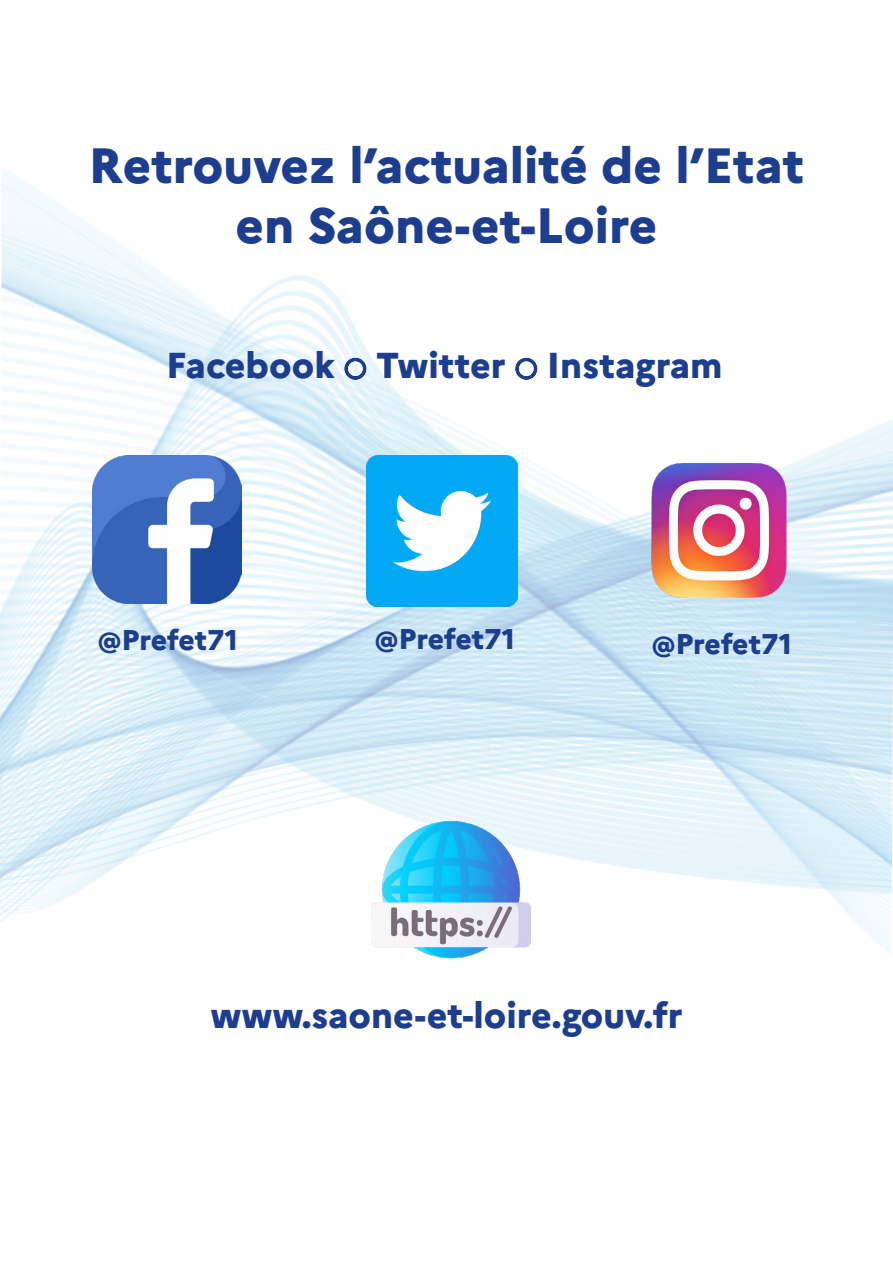
<style>
.page{position:relative;width:893px;height:1263px;background:#fff}
.page>*{position:absolute;margin:0;border:0;box-sizing:border-box;transform-origin:0 0}
.t1{font:800 49.5px/59.4px "Marianne";color:#1d3d8f;text-align:center}
.t2{font:800 36px "Marianne";color:#1d3d8f}
.t3{font:800 28.5px "Marianne";color:#1d3d8f}
</style>
<div class="page">
<img style="left:0;top:168px;width:893px;height:786px">
<img style="left:366px;top:455px;width:151px;height:151px">
<img style="left:93px;top:455px;width:148px;height:149px">
<img style="left:646px;top:455px;width:149px;height:151px">
<img style="left:372px;top:810px;width:158px;height:149px">
<h1 class="t1" style="left:89px;top:132px;width:717px">Retrouvez l’actualité de l’Etat en Saône-et-Loire</h1>
<p class="t2" style="left:166px;top:337px;width:558px">Facebook ◌ Twitter ◌ Instagram</p>
<p class="t3" style="left:98px;top:618px;width:142px">@Prefet71</p>
<p class="t3" style="left:375px;top:617px;width:142px">@Prefet71</p>
<p class="t3" style="left:652px;top:621px;width:142px">@Prefet71</p>
<p class="t2" style="left:210px;top:987px;width:474px">www.saone-et-loire.gouv.fr</p>
</div>
